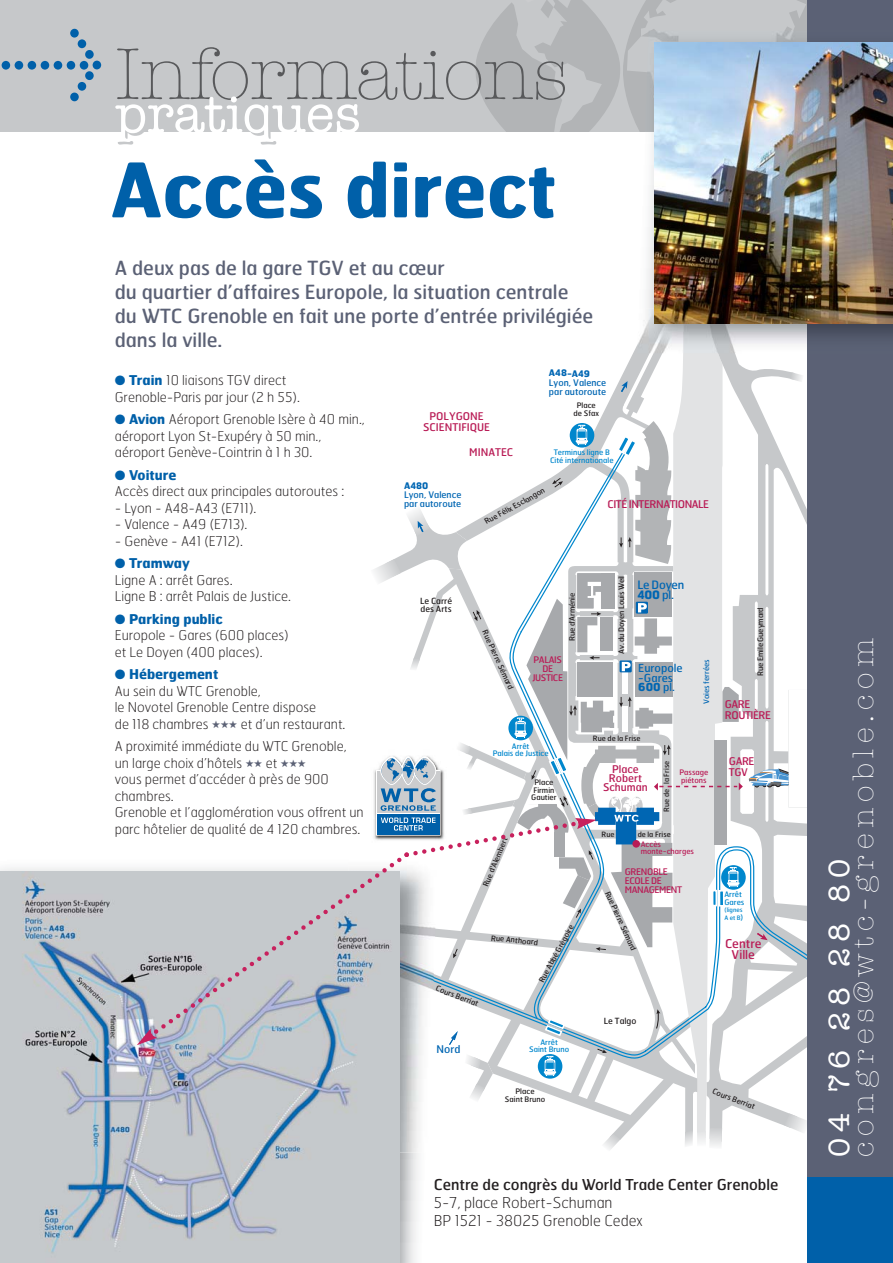
<style>
.page{position:relative;width:893px;height:1263px;background:#fff}
.page>*{position:absolute;margin:0;border:0;box-sizing:border-box;transform-origin:0 0}
.t1{font:90px "Meta Plus Normal";color:#0060a9}
.t2{font:300 75px "American Typewriter";letter-spacing:-.02em;color:#58595b}
.t3{font:700 75px "Hermes";color:#0060a9}
.t4{font:54px "American Typewriter";color:#fff}
.t5{font:300 30px "American Typewriter";letter-spacing:.185em;color:#fff}
.t6{font:30px "American Typewriter";letter-spacing:.19em;color:#fff}
.t7{font:19.5px/24px "Hermes";color:#5b6175}
.t8{font:100 15px/18px "Hermes";color:#231f20}
.t9{font:15px "Hermes";color:#231f20}
.t10{font:100 13.5px/16.5px "Hermes";color:#231f20}
.t11{font:12.15px/10.6px "Hermes";color:#b91c56;text-align:center}
.t12{font:11.55px/10.6px "Hermes";letter-spacing:-.02em;color:#0066b3}
.t13{font:11.1px/9.4px "Hermes";color:#0066b3}
.t14{font:10.65px/10.6px "Hermes";color:#b91c56;text-align:center}
.t15{font:10.65px/10.6px "Hermes";letter-spacing:-.04em;color:#b91c56}
.t16{font:10.65px "Hermes";color:#0066b3}
.t17{font:9.15px/9.1px "Hermes";color:#0066b3}
.t18{font:9.15px/9.1px "Hermes";letter-spacing:-.04em;color:#b91c56;text-align:center}
.t19{font:700 9.15px "Hermes";color:#0066b3}
.t20{font:8.55px/8.4px "Hermes";color:#231f20}
.t21{font:7.65px/7.6px "Hermes";color:#231f20;text-align:center}
.t22{font:7.65px/7.6px "Hermes";color:#0087cd;text-align:center}
.t23{font:7.65px "Hermes";letter-spacing:-.02em;color:#231f20}
.t24{font:7.65px/7.6px "Hermes";color:#b91c56}
.t25{font:7.65px "Hermes";color:#0066b3}
.t26{font:7.35px "Hermes";color:#231f20}
.t27{font:6.15px/7.6px "Hermes";color:#0087cd}
.s1{color:#0060a9}
.s2{font-weight:700;color:#0060a9}
.s3{color:#5b6175}
.s4{font-weight:700}
.s5{font-size:7.65px}
</style>
<div class="page">
<svg style="left:118px;top:132px;width:158px;height:13px"></svg>
<div style="left:0;top:0;width:808px;height:132px;background:#c6c8ca"></div>
<svg style="left:476px;top:0;width:332px;height:132px"></svg>
<div style="left:808px;top:0;width:85px;height:1178px;background:#5b6175"></div>
<div style="left:808px;top:1178px;width:85px;height:85px;background:#0060a9"></div>
<img style="left:646px;top:132px;width:9px;height:177px">
<img style="left:645px;top:31px;width:163px;height:101px">
<img style="left:808px;top:42px;width:85px;height:295px">
<img style="left:655px;top:43px;width:238px;height:280px">
<img style="left:0;top:872px;width:400px;height:391px">
<svg style="left:142px;top:862px;width:228px;height:181px"></svg>
<svg style="left:137px;top:1029px;width:20px;height:16px"></svg>
<svg style="left:370px;top:309px;width:446px;height:843px"></svg>
<h1 class="t1" style="left:0;top:24px;width:104px">&gt;</h1>
<h2 class="t2" style="left:115px;top:47px;width:455px">Informations</h2>
<h3 class="t4" style="left:115px;top:96px;width:248px">pratiques</h3>
<h2 class="t3" style="left:111px;top:162px;width:448px">Accès direct</h2>
<h3 class="t7" style="left:115px;top:258px;width:480px">A deux pas de la gare TGV et au cœur<br>du quartier d’affaires Europole, la situation centrale du WTC Grenoble en fait une porte d’entrée privilégiée dans la ville.</h3>
<p class="t10" style="left:115px;top:373px;width:186px"><span class="s1">●</span> <span class="s2">Train</span> 10 liaisons TGV direct<br>Grenoble-Paris par jour (2 h 55).</p>
<p class="t10" style="left:115px;top:412px;width:251px"><span class="s1">●</span> <span class="s2">Avion</span> Aéroport Grenoble Isère à 40 min., aéroport Lyon St-Exupéry à 50 min., aéroport Genève-Cointrin à 1 h 30.</p>
<p class="t10" style="left:115px;top:468px;width:231px"><span class="s1">●</span> <span class="s2">Voiture<br></span>Accès direct aux principales autoroutes :</p>
<p class="t10" style="left:115px;top:501px;width:143px">- Lyon - A48-A43 (E711).</p>
<p class="t10" style="left:115px;top:517px;width:134px">- Valence - A49 (E713).</p>
<p class="t10" style="left:115px;top:534px;width:130px">- Genève - A41 (E712).</p>
<p class="t10" style="left:115px;top:556px;width:178px"><span class="s1">●</span> <span class="s2">Tramway<br></span>Ligne A : arrêt Gares.<br>Ligne B : arrêt Palais de Justice.</p>
<p class="t10" style="left:115px;top:612px;width:176px"><span class="s1">●</span> <span class="s2">Parking public<br></span>Europole - Gares (600 places) et Le Doyen (400 places).</p>
<p class="t10" style="left:115px;top:667px;width:232px"><span class="s1">●</span> <span class="s2">Hébergement<br></span>Au sein du WTC Grenoble,<br>le Novotel Grenoble Centre dispose<br>de 118 chambres <span class="s3">★★★</span> et d’un restaurant.</p>
<p class="t10" style="left:115px;top:739px;width:250px">A proximité immédiate du WTC Grenoble, un large choix d’hôtels <span class="s3">★★</span> et <span class="s3">★★★<br></span>vous permet d’accéder à près de 900 chambres.<br>Grenoble et l’agglomération vous offrent un parc hôtelier de qualité de 4 120 chambres.</p>
<p class="t14" style="left:423px;top:412px;width:68px">POLYGONE<br>SCIENTIFIQUE</p>
<p class="t14" style="left:469px;top:447px;width:46px">MINATEC</p>
<p class="t19" style="left:549px;top:370px;width:43px">A48-A49</p>
<p class="t17" style="left:549px;top:379px;width:59px">Lyon, Valence par autoroute</p>
<p class="t21" style="left:574px;top:402px;width:27px">Place de Sfax</p>
<p class="t22" style="left:550px;top:449px;width:65px">Terminus ligne B<br>Cité internationale</p>
<p class="t19" style="left:404px;top:482px;width:26px">A480</p>
<p class="t17" style="left:404px;top:491px;width:59px">Lyon, Valence par autoroute</p>
<p class="t21" style="left:484px;top:519px;width:69px;rotate:-29deg">Rue Félix Esclangon</p>
<p class="t15" style="left:607px;top:500px;width:103px">CITÉ INTERNATIONALE</p>
<p class="t20" style="left:420px;top:597px;width:33px">Le Carré des Arts</p>
<p class="t21" style="left:487px;top:629px;width:66px;rotate:65deg">Rue Pierre Sémard</p>
<p class="t23" style="left:569px;top:641px;width:50px;rotate:-90deg">Rue d'Arménie</p>
<p class="t18" style="left:532px;top:656px;width:32px">PALAIS<br>DE<br>JUSTICE</p>
<p class="t22" style="left:493px;top:743px;width:57px">Arrêt<br>Palais de Justice</p>
<p class="t21" style="left:482px;top:885px;width:54px;rotate:-68deg">Rue d'Alembert</p>
<p class="t21" style="left:531px;top:779px;width:27px">Place<br>Firmin<br>Gautier</p>
<p class="t21" style="left:538px;top:980px;width:66px;rotate:-62deg">Rue Abbé Grégoire</p>
<p class="t21" style="left:491px;top:934px;width:49px;rotate:6deg">Rue Anthoard</p>
<p class="t21" style="left:437px;top:985px;width:46px;rotate:21deg">Cours Berriat</p>
<p class="t16" style="left:437px;top:1045px;width:25px">Nord</p>
<p class="t22" style="left:529px;top:1039px;width:42px">Arrêt<br>Saint Bruno</p>
<p class="t23" style="left:619px;top:653px;width:79px;rotate:-90deg">Av. du Doyen Louis Weil</p>
<p class="t12" style="left:637px;top:580px;width:48px">Le Doyen<br><span class="s4">400</span> pl.</p>
<p class="t13" style="left:638px;top:664px;width:46px">Europole -Gares<br><span class="s4">600</span> pl.</p>
<p class="t26" style="left:593px;top:735px;width:49px">Rue de la Frise</p>
<p class="t25" style="left:703px;top:704px;width:46px;rotate:-90deg">Voies ferrées</p>
<p class="t14" style="left:603px;top:765px;width:46px;line-height:9.1px">Place<br>Robert<br>Schuman</p>
<p class="t26" style="left:664px;top:812px;width:52px;rotate:-90deg">Rue de la Frise</p>
<p class="t26" style="left:601px;top:831px;width:14px">Rue</p>
<p class="t26" style="left:638px;top:831px;width:35px">de la Frise</p>
<p class="t24" style="left:679px;top:770px;width:31px">Passage piétons</p>
<p class="t24" style="left:641px;top:841px;width:55px;line-height:6.9px">Accès monte-charges</p>
<p class="t18" style="left:625px;top:868px;width:59px;text-align:left">GRENOBLE<br>ECOLE DE<br>MANAGEMENT</p>
<p class="t21" style="left:610px;top:890px;width:66px;rotate:65deg">Rue Pierre Sémard</p>
<p class="t20" style="left:604px;top:1017px;width:34px">Le Talgo</p>
<p class="t23" style="left:757px;top:675px;width:70px;rotate:-90deg">Rue Emile Gueymard</p>
<p class="t15" style="left:725px;top:700px;width:48px">GARE<br>ROUTIÈRE</p>
<p class="t14" style="left:729px;top:757px;width:27px;text-align:left">GARE<br>TGV</p>
<p class="t22" style="left:724px;top:891px;width:21px;text-align:left">Arrêt<br>Gares</p>
<p class="t27" style="left:724px;top:907px;width:20px">(lignes<br>A et B<span class="s5">)</span></p>
<p class="t11" style="left:725px;top:940px;width:38px">Centre<br>Ville</p>
<p class="t21" style="left:505px;top:1088px;width:42px">Place<br>Saint Bruno</p>
<p class="t21" style="left:714px;top:1088px;width:46px;rotate:21deg">Cours Berriat</p>
<p class="t9" style="left:434px;top:1179px;width:346px">Centre de congrès du World Trade Center Grenoble</p>
<p class="t8" style="left:434px;top:1195px;width:210px">5-7, place Robert-Schuman<br>BP 1521 - 38025 Grenoble Cedex</p>
<h3 class="t5" style="left:852px;top:1157px;width:520px;rotate:-90deg">congres@wtc-grenoble.com</h3>
<h3 class="t6" style="left:829px;top:1157px;width:299px;rotate:-90deg">04 76 28 28 80</h3>
</div>
